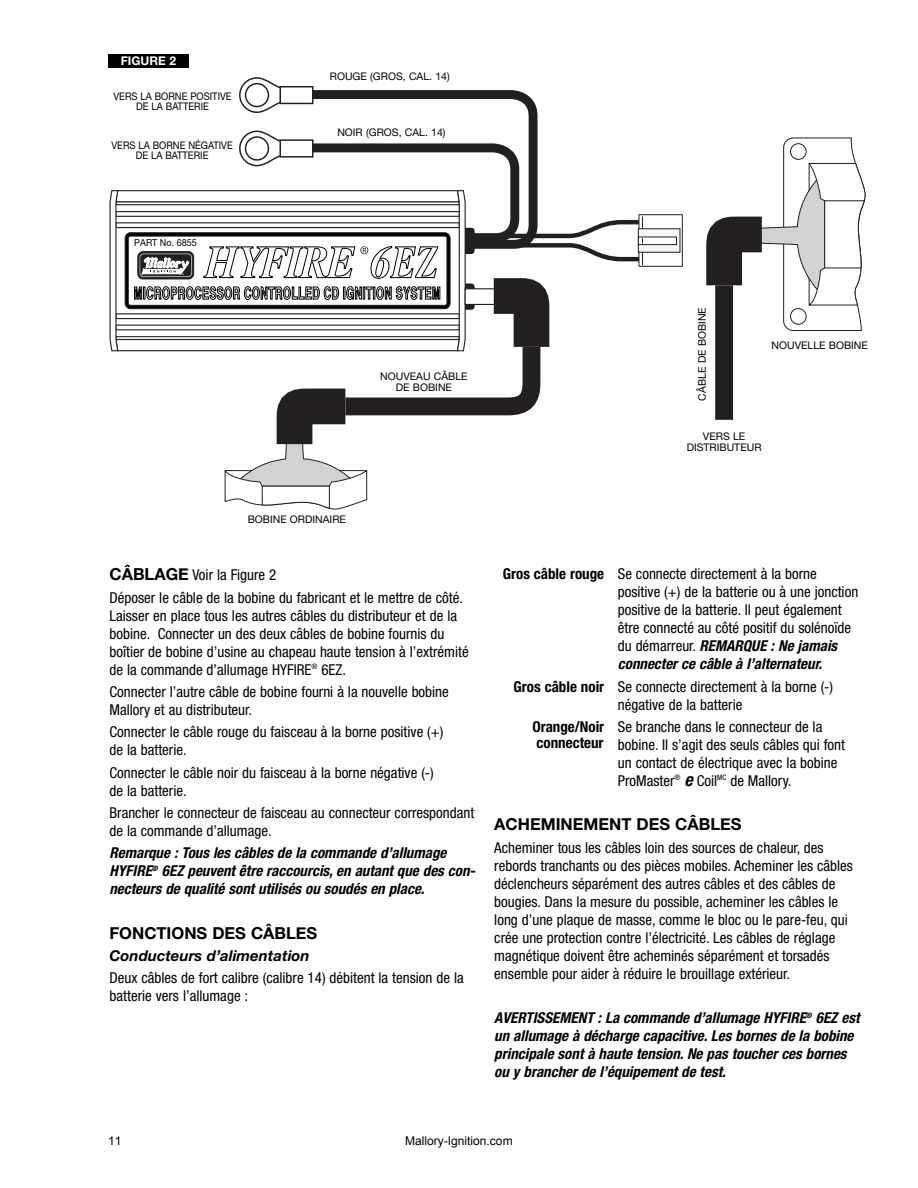
<style>
.page{position:relative;width:918px;height:1188px;background:#fff}
.page>*{position:absolute;margin:0;border:0;box-sizing:border-box;transform-origin:0 0}
.t1{font:700 16.5px "Helvetica Neue";color:#000}
.t2{font:condensed 15px/18px "Helvetica Neue";color:#000}
.t3{font:italic 700 condensed 15px/18px "Helvetica Neue";color:#000}
.t4{font:700 condensed 15px "Helvetica Neue";color:#000}
.t5{font:12px "Arial";color:#000}
.t6{font:700 12px "Helvetica Neue";color:#fff}
.t7{font:11.85px "Helvetica Neue";color:#231f20}
.t8{font:10.5px/10.5px "Helvetica Neue";color:#000;text-align:center}
.t9{font:10.5px/10.5px "Helvetica Neue";color:#000;text-align:center;scale:.9 1}
.t10{font:9.75px "Helvetica Neue";color:#000;scale:.93 1}
.t11{font:700 2.25px "Helvetica Neue";color:#fff;scale:.93 1}
.s1{font-style:inherit}
.s2{font-weight:700;font-stretch:normal;font-size:16.5px}
.s3{font-weight:700;font-style:italic;font-stretch:normal}
.s4{font-weight:700}
.s5{font-weight:700;font-style:italic}
.s6{font-weight:700;font-style:italic;font-size:18px}
</style>
<div class="page">
<svg style="left:783px;top:137px;width:83px;height:194px"></svg>
<svg style="left:224px;top:466px;width:144px;height:44px"></svg>
<svg style="left:259px;top:199px;width:539px;height:281px"></svg>
<svg style="left:110px;top:77px;width:543px;height:306px"></svg>
<div style="left:109px;top:89px;width:127px;height:26px;background:#fff"></div>
<div style="left:108px;top:139px;width:128px;height:25px;background:#fff"></div>
<div style="left:328px;top:69px;width:124px;height:17px;background:#fff"></div>
<div style="left:324px;top:125px;width:135px;height:17px;background:#fff"></div>
<div style="left:357px;top:371px;width:134px;height:24px;background:#fff"></div>
<div style="left:695px;top:301px;width:17px;height:106px;background:#fff"></div>
<div style="left:665px;top:423px;width:118px;height:39px;background:#fff"></div>
<div style="left:768px;top:338px;width:103px;height:17px;background:#fff"></div>
<div style="left:108px;top:54px;width:81px;height:14px;background:#000"></div>
<p class="t6" style="left:121px;top:57px;width:57px">FIGURE <span class="s1">2</span></p>
<p class="t7" style="left:111px;top:89px;width:118px">TO BATTERY POS (+)</p>
<p class="t9" style="left:113px;top:92px;width:133px">VERS LA BORNE POSITIVE<br>DE LA BATTERIE</p>
<p class="t9" style="left:111px;top:141px;width:136px">VERS LA BORNE NÉGATIVE<br>DE LA BATTERIE</p>
<p class="t7" style="left:116px;top:143px;width:118px">TO BATTERY NEG (-)</p>
<p class="t8" style="left:330px;top:72px;width:121px">ROUGE (GROS, CAL. 14)</p>
<p class="t7" style="left:332px;top:74px;width:110px">RED (LARGE 14 GA)</p>
<p class="t7" style="left:332px;top:128px;width:125px">BLACK (LARGE 14 GA)</p>
<p class="t8" style="left:337px;top:128px;width:110px">NOIR (GROS, CAL. 14)</p>
<p class="t10" style="left:134px;top:239px;width:69px">PART No. 6855</p>
<p class="t11" style="left:182px;top:272px;width:3px">®</p>
<p class="t8" style="left:380px;top:373px;width:89px">NOUVEAU CÂBLE<br>DE BOBINE</p>
<p class="t7" style="left:375px;top:382px;width:92px">NEW COIL WIRE</p>
<p class="t8" style="left:698px;top:401px;width:95px;rotate:-90deg">CÂBLE DE BOBINE</p>
<p class="t8" style="left:687px;top:432px;width:76px">VERS LE<br>DISTRIBUTEUR</p>
<p class="t7" style="left:698px;top:381px;width:62px;rotate:-90deg">COIL WIRE</p>
<p class="t7" style="left:788px;top:341px;width:59px">NEW COIL</p>
<p class="t8" style="left:772px;top:341px;width:98px">NOUVELLE BOBINE</p>
<p class="t7" style="left:673px;top:426px;width:99px">TO DISTRIBUTOR</p>
<p class="t7" style="left:256px;top:514px;width:72px">STOCK COIL</p>
<p class="t8" style="left:248px;top:515px;width:100px">BOBINE ORDINAIRE</p>
<p class="t2" style="left:110px;top:566px;width:355px;line-height:22.4px"><span class="s2">CÂBLAGE</span> Voir la Figure 2<br>Déposer le câble de la bobine du fabricant et le mettre de côté.</p>
<p class="t2" style="left:110px;top:608px;width:361px">Laisser en place tous les autres câbles du distributeur et de la bobine. Connecter un des deux câbles de bobine fournis du boîtier de bobine d’usine au chapeau haute tension à l’extrémité de la commande d’allumage HYFIRE<sup>®</sup> 6EZ.</p>
<p class="t2" style="left:110px;top:684px;width:341px">Connecter l’autre câble de bobine fourni à la nouvelle bobine<br>Mallory et au distributeur.</p>
<p class="t2" style="left:110px;top:725px;width:336px">Connecter le câble rouge du faisceau à la borne positive (+) de la batterie.</p>
<p class="t2" style="left:110px;top:765px;width:326px">Connecter le câble noir du faisceau à la borne négative (-) de la batterie.</p>
<p class="t2" style="left:110px;top:805px;width:366px">Brancher le connecteur de faisceau au connecteur correspondant de la commande d’allumage.</p>
<p class="t3" style="left:109px;top:846px;width:370px">Remarque : Tous les câbles de la commande d’allumage<br>HYFIRE<sup>®</sup> 6EZ peuvent être raccourcis, en autant que des con&shy;necteurs de qualité sont utilisés ou soudés en place.</p>
<p class="t1" style="left:110px;top:927px;width:209px">FONCTIONS DES <span class="s1">CÂBLES</span></p>
<p class="t2" style="left:110px;top:946px;width:356px;line-height:22.4px"><span class="s3">Conducteurs d’alimentation<br></span>Deux câbles de fort calibre (calibre 14) débitent la tension de la</p>
<p class="t2" style="left:110px;top:989px;width:140px">batterie vers l’allumage :</p>
<p class="t2" style="left:618px;top:567px;width:242px;text-indent:-115px"><span class="s4">Gros câble rouge</span> Se connecte directement à la borne positive (+) de la batterie ou à une jonction positive de la batterie. Il peut également être connecté au côté positif du solénoïde du démarreur. <span class="s5">REMARQUE : Ne jamais connecter ce câble à l’alternateur.</span></p>
<p class="t2" style="left:618px;top:679px;width:217px;text-indent:-104px"><span class="s4">Gros câble noir</span> Se connecte directement à la borne (-) négative de la batterie</p>
<p class="t2" style="left:618px;top:719px;width:229px;text-indent:-85px"><span class="s4">Orange/Noir</span> Se branche dans le connecteur de la bobine. Il s’agit des seuls câbles qui font un contact de électrique avec la bobine ProMaster<sup>®</sup> <span class="s6">e</span>Coil<sup>MC</sup> de Mallory.</p>
<p class="t1" style="left:494px;top:819px;width:249px">ACHEMINEMENT DES <span class="s1">CÂBLES</span></p>
<p class="t2" style="left:494px;top:840px;width:360px">Acheminer tous les câbles loin des sources de chaleur, des rebords tranchants ou des pièces mobiles. Acheminer les câbles déclencheurs séparément des autres câbles et des câbles de bougies. Dans la mesure du possible, acheminer les câbles le long d’une plaque de masse, comme le bloc ou le pare-feu, qui crée une protection contre l’électricité. Les câbles de réglage magnétique doivent être acheminés séparément et torsadés ensemble pour aider à réduire le brouillage extérieur.</p>
<p class="t3" style="left:494px;top:1011px;width:367px">AVERTISSEMENT : La commande d’allumage HYFIRE<sup>®</sup> 6EZ est un allumage à décharge capacitive. Les bornes de la bobine principale sont à haute tension. Ne pas toucher ces bornes ou y brancher de l’équipement de test.</p>
<p class="t4" style="left:537px;top:738px;width:68px">connecteur</p>
<p class="t5" style="left:108px;top:1133px;width:15px">11</p>
<p class="t5" style="left:405px;top:1133px;width:109px">Mallory-Ignition.com</p>
</div>
